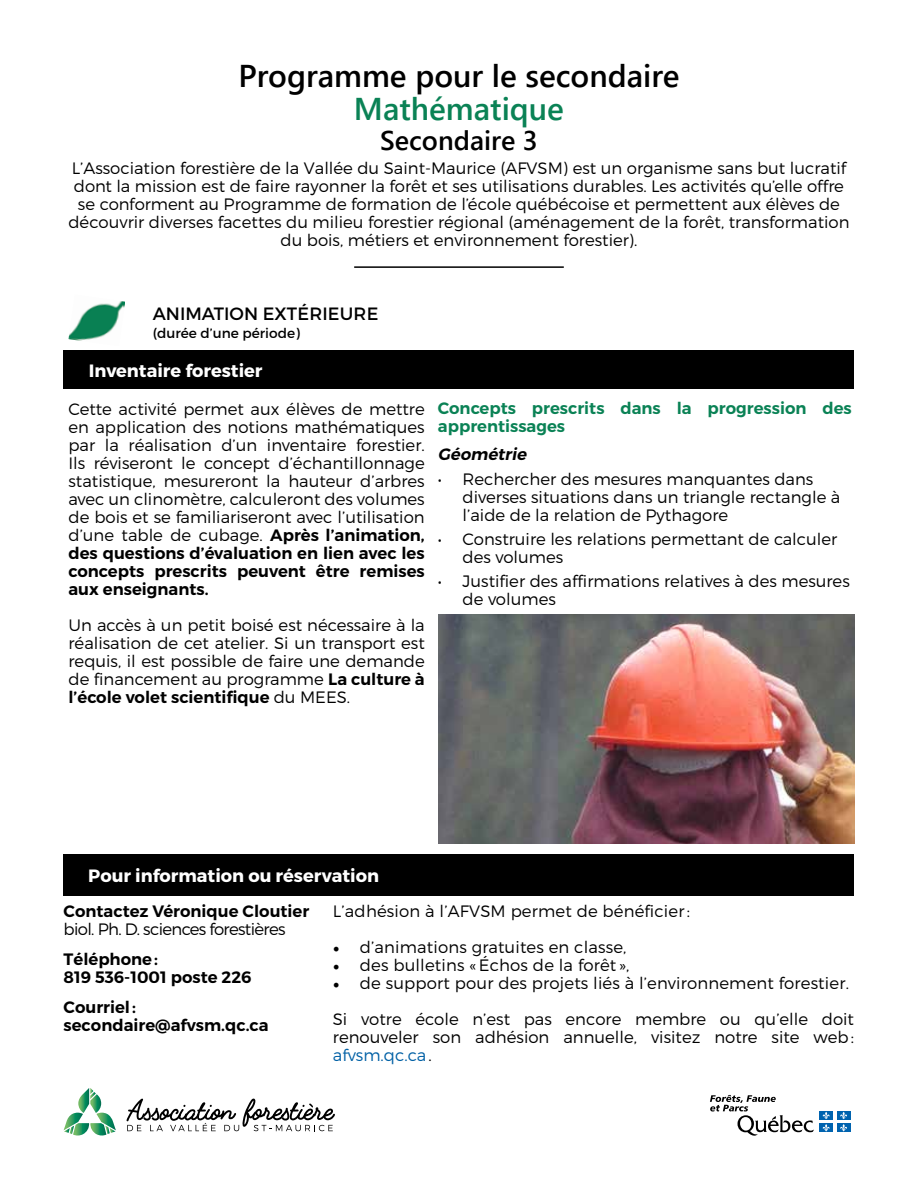
<style>
.page{position:relative;width:918px;height:1188px;background:#fff}
.page>*{position:absolute;margin:0;border:0;box-sizing:border-box;transform-origin:0 0}
.t1{font:600 31.5px "Segoe UI";color:#000}
.t2{font:600 31.5px "Segoe UI";color:#0a8255}
.t3{font:600 27px "Segoe UI";color:#000}
.t4{font:700 17.85px "Montserrat";color:#fff}
.t5{font:17.85px "Montserrat";letter-spacing:.005em;color:#000}
.t6{font:300 16.5px/18px "Montserrat";color:#000}
.t7{font:600 16.5px/18px "Montserrat";color:#000}
.t8{font:600 16.5px/18px "Montserrat";color:#0a8255}
.t9{font:300 16.5px "Montserrat";letter-spacing:-.04em;color:#000}
.t10{font:italic 600 16.5px "Montserrat";color:#000}
.t11{font:13.65px "Montserrat";color:#000}
.s1{font-weight:600}
.s2{font-family:"Minion Pro";font-weight:400;font-size:18px}
.s3{color:#0060a5}
</style>
<div class="page">
<div style="left:63px;top:351px;width:791px;height:38px;background:#000"></div>
<img style="left:68px;top:301px;width:57px;height:40px">
<img style="left:439px;top:614px;width:415px;height:229px">
<svg style="left:126px;top:1098px;width:209px;height:33px"></svg>
<svg style="left:64px;top:1088px;width:52px;height:48px"></svg>
<div style="left:64px;top:855px;width:790px;height:41px;background:#000"></div>
<svg style="left:710px;top:1095px;width:104px;height:41px"></svg>
<div style="left:819px;top:1111px;width:14px;height:9px;background:#0063af"></div>
<div style="left:837px;top:1111px;width:13px;height:9px;background:#0063af"></div>
<div style="left:819px;top:1124px;width:14px;height:8px;background:#0063af"></div>
<svg style="left:823px;top:1112px;width:7px;height:20px"></svg>
<div style="left:837px;top:1124px;width:13px;height:8px;background:#0063af"></div>
<svg style="left:840px;top:1112px;width:7px;height:20px"></svg>
<hr style="left:354px;top:266px;width:210px;height:2px;background:#000">
<h1 class="t1" style="left:238px;top:46px;width:443px">Programme pour le secondaire</h1>
<h1 class="t2" style="left:354px;top:79px;width:212px">Mathématique</h1>
<h2 class="t3" style="left:380px;top:115px;width:159px">Secondaire 3</h2>
<p class="t6" style="left:68px;top:159px;width:783px;text-align:center">L’Association forestière de la Vallée du Saint-Maurice (AFVSM) est un organisme sans but lucratif dont la mission est de faire rayonner la forêt et ses utilisations durables. Les activités qu’elle offre se conforment au Programme de formation de l’école québécoise et permettent aux élèves de découvrir diverses facettes du milieu forestier régional (aménagement de la forêt, transformation du bois, métiers et environnement forestier).</p>
<p class="t5" style="left:153px;top:303px;width:227px">ANIMATION EXTÉRIEURE</p>
<p class="t11" style="left:153px;top:324px;width:148px">(durée d’une période)</p>
<p class="t4" style="left:89px;top:359px;width:175px">Inventaire forestier</p>
<p class="t6" style="left:68px;top:400px;width:358px;text-align:justify">Cette activité permet aux élèves de mettre en application des notions mathématiques par la réalisation d’un inventaire forestier.<br>Ils réviseront le concept d’échantillonnage statistique, mesureront la hauteur d’arbres avec un clinomètre, calculeront des volumes de bois et se familiariseront avec l’utilisation d’une table de cubage. <span class="s1">Après l’animation, des questions d’évaluation en lien avec les concepts prescrits peuvent être remises aux enseignants.</span></p>
<p class="t6" style="left:68px;top:616px;width:358px;text-align:justify">Un accès à un petit boisé est nécessaire à la réalisation de cet atelier. Si un transport est requis, il est possible de faire une demande de financement au programme <span class="s1">La culture à l’école volet scientifique</span> du MEES.</p>
<p class="t8" style="left:438px;top:400px;width:415px">Concepts prescrits dans la progression des apprentissages</p>
<p class="t10" style="left:438px;top:444px;width:93px">Géométrie</p>
<p class="t6" style="left:463px;top:469px;width:379px;text-indent:-25px">• Rechercher des mesures manquantes dans diverses situations dans un triangle rectangle à l’aide de la relation de Pythagore</p>
<p class="t6" style="left:463px;top:530px;width:376px;text-indent:-25px">• Construire les relations permettant de calculer des volumes</p>
<p class="t6" style="left:463px;top:572px;width:389px;text-indent:-25px">• Justifier des affirmations relatives à des mesures de volumes</p>
<p class="t4" style="left:88px;top:865px;width:292px">Pour information ou réservation</p>
<p class="t7" style="left:64px;top:903px;width:247px">Contactez Véronique Cloutier</p>
<p class="t9" style="left:64px;top:919px;width:223px">biol. Ph. D. sciences forestières</p>
<p class="t7" style="left:64px;top:951px;width:190px">Téléphone:<br>819 536-1001 poste 226</p>
<p class="t7" style="left:64px;top:999px;width:207px">Courriel: secondaire@afvsm.qc.ca</p>
<p class="t6" style="left:333px;top:902px;width:359px">L’adhésion à l’AFVSM permet de bénéficier:</p>
<p class="t6" style="left:333px;top:938px;width:295px"><span class="s2">•</span> d’animations gratuites en classe,</p>
<p class="t6" style="left:333px;top:956px;width:298px"><span class="s2">•</span> des bulletins «Échos de la forêt »,</p>
<p class="t6" style="left:333px;top:965px;width:523px;line-height:36px"><span class="s2">•</span> de support pour des projets liés à l’environnement forestier.<br>Si votre école n’est pas encore membre ou qu’elle doit</p>
<p class="t6" style="left:333px;top:1028px;width:523px">renouveler son adhésion annuelle, visitez notre site web: <span class="s3">afvsm.qc.ca</span>.</p>
</div>
